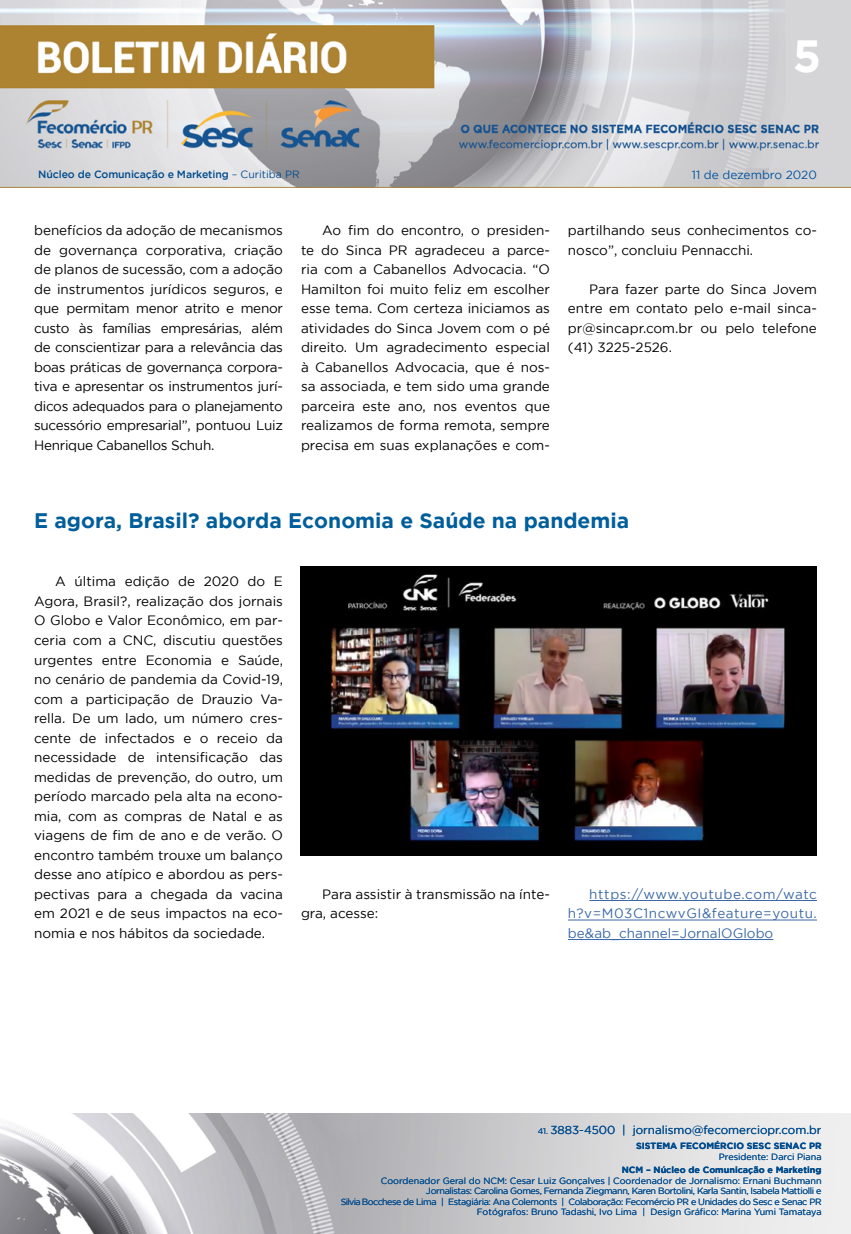
<style>
.page{position:relative;width:851px;height:1234px;background:#fff}
.page>*{position:absolute;margin:0;border:0;box-sizing:border-box;transform-origin:0 0}
.t1{font:700 45px "Gotham";color:#fff}
.t2{font:700 21px "Gotham";color:#005e9b}
.t3{font:13.5px/19.5px "Gotham";color:#000;text-align:justify}
.t4{font:13.5px/19.5px "Gotham";letter-spacing:.015em;color:#3a68a5;text-align:justify}
.t5{font:11.85px "Gotham";color:#00529c}
.t6{font:11.55px "Gotham";color:#004b8d}
.t7{font:500 10.5px "Gotham";letter-spacing:-.01em;color:#004b8d}
.t8{font:9px/10.5px "Gotham";letter-spacing:-.04em;color:#004b8d;text-align:right}
.t9{font:700 9px "Gotham";color:#004b8d}
.t10{font:9px "Gotham";color:#004b8d}
.s1{font-weight:400}
.s2{font-size:8.25px}
</style>
<div class="page">
<img style="left:0;top:0;width:850px;height:188px">
<img style="left:0;top:1113px;width:850px;height:120px">
<hr style="left:589px;top:900px;width:227px;height:1px;background:#3a68a5">
<hr style="left:568px;top:919px;width:248px;height:1px;background:#3a68a5">
<hr style="left:568px;top:939px;width:205px;height:1px;background:#3a68a5">
<img style="left:300px;top:566px;width:516px;height:289px">
<h1 class="t1" style="left:792px;top:30px;width:30px">5</h1>
<p class="t7" style="left:38px;top:168px;width:263px">Núcleo de Comunicação e Marketing <span class="s1">– Curitiba PR</span></p>
<p class="t5" style="left:691px;top:168px;width:127px">11 de dezembro 2020</p>
<p class="t3" style="left:34px;top:220px;width:250px">benefícios da adoção de mecanismos de governança corporativa, criação de planos de sucessão, com a adoção de instrumentos jurídicos seguros, e que permitam menor atrito e menor custo às famílias empresárias, além de conscientizar para a relevância das boas práticas de governança corpora&shy;tiva e apresentar os instrumentos jurí&shy;dicos adequados para o planejamento sucessório empresarial”, pontuou Luiz Henrique Cabanellos Schuh.</p>
<p class="t3" style="left:301px;top:220px;width:250px;text-indent:21px">Ao fim do encontro, o presiden&shy;te do Sinca PR agradeceu a parce&shy;ria com a Cabanellos Advocacia. “O Hamilton foi muito feliz em escolher esse tema. Com certeza iniciamos as atividades do Sinca Jovem com o pé direito. Um agradecimento especial à Cabanellos Advocacia, que é nos&shy;sa associada, e tem sido uma grande parceira este ano, nos eventos que realizamos de forma remota, sempre precisa em suas explanações e com-</p>
<p class="t3" style="left:568px;top:220px;width:250px">partilhando seus conhecimentos co&shy;nosco”, concluiu Pennacchi.</p>
<p class="t3" style="left:568px;top:279px;width:250px;text-indent:21px">Para fazer parte do Sinca Jovem entre em contato pelo e-mail sinca&shy;pr@sincapr.com.br ou pelo telefone (41) 3225-2526.</p>
<h2 class="t2" style="left:34px;top:508px;width:596px">E agora, Brasil? aborda Economia e Saúde na pandemia</h2>
<p class="t3" style="left:34px;top:571px;width:250px;text-indent:21px">A última edição de 2020 do E Agora, Brasil?, realização dos jornais O Globo e Valor Econômico, em par&shy;ceria com a CNC, discutiu questões urgentes entre Economia e Saúde, no cenário de pandemia da Covid-19, com a participação de Drauzio Va&shy;rella. De um lado, um número cres&shy;cente de infectados e o receio da necessidade de intensificação das medidas de prevenção, do outro, um período marcado pela alta na econo&shy;mia, com as compras de Natal e as viagens de fim de ano e de verão. O encontro também trouxe um balanço desse ano atípico e abordou as pers&shy;pectivas para a chegada da vacina em 2021 e de seus impactos na eco&shy;nomia e nos hábitos da sociedade.</p>
<p class="t3" style="left:301px;top:883px;width:250px;text-indent:21px">Para assistir à transmissão na ínte&shy;gra, acesse:</p>
<p class="t4" style="left:568px;top:883px;width:250px;text-indent:21px">https://www.youtube.com/watc h?v=M03C1ncwvGI&amp;feature=youtu. be&amp;ab_channel=JornalOGlobo</p>
<p class="t6" style="left:537px;top:1123px;width:285px"><span class="s2">41.</span> 3883-4500 | jornalismo@fecomerciopr.com.br</p>
<p class="t9" style="left:636px;top:1140px;width:187px">SISTEMA FECOMÉRCIO SESC SENAC PR</p>
<p class="t10" style="left:718px;top:1151px;width:104px">Presidente: Darci Piana</p>
<p class="t9" style="left:621px;top:1164px;width:201px">NCM – Núcleo de Comunicação e Marketing</p>
<p class="t8" style="left:341px;top:1174px;width:482px">Coordenador Geral do NCM: Cesar Luiz Gonçalves | Coordenador de Jornalismo: Ernani Buchmann Jornalistas: Carolina Gomes, Fernanda Ziegmann, Karen Bortolini, Karla Santin, Isabela Mattiolli e<br>Silvia Bocchese de Lima | Estagiária: Ana Colemonts | Colaboração: Fecomércio PR e Unidades do Sesc e Senac PR Fotógrafos: Bruno Tadashi, Ivo Lima | Design Gráfico: Marina Yumi Tamataya</p>
</div>
